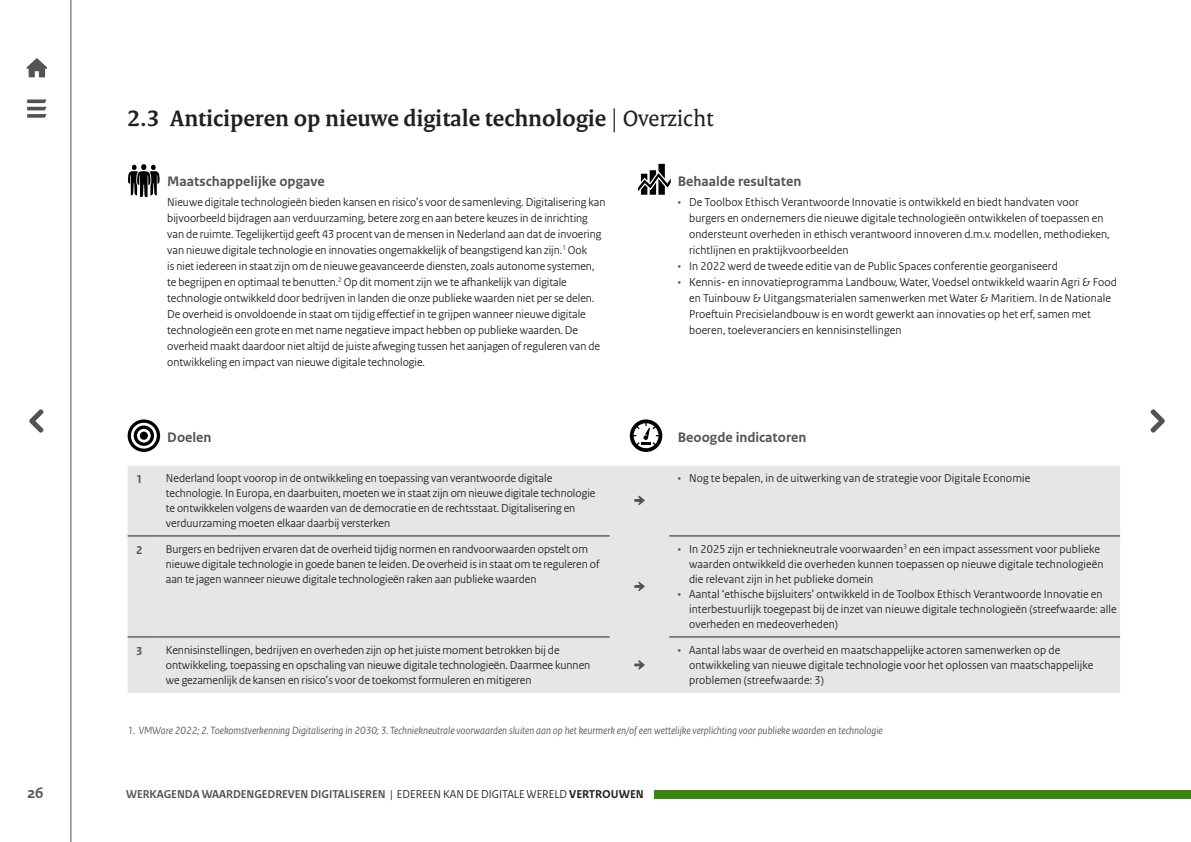
<style>
.page{position:relative;width:1191px;height:842px;background:#fff}
.page>*{position:absolute;margin:0;border:0;box-sizing:border-box;transform-origin:0 0}
.H2-Paragraaf_kop{font:700 24px "Rijksoverheid Serif";color:#231f20}
.t1{font:700 16px "Rijksoverheid Sans Heading";color:#535353}
.Kopje_2_blauw{font:700 14.5px "Rijksoverheid Sans Text";color:#535353}
.Broodtekst_12_15pt{font:12px/16px "Rijksoverheid Sans Heading";letter-spacing:.01em;color:#231f20}
.Broodtekst_12_15pt_k{font:12px/15px "Rijksoverheid Sans Heading";color:#231f20}
.t2{font:12px "Rijksoverheid Sans Heading Bold 6";color:#535353}
.Broodtekst_12_15pt-2{font:700 12px "Rijksoverheid Sans Text";color:#535353}
.Bron{font:italic 11px "Rijksoverheid Sans Heading";color:#535353}
.s1{font-weight:400}
.s2{color:#535353}
.s3{font-family:"Rijksoverheid Sans Heading Regular 4";color:#231f20}
.s4{font-family:"Rijksoverheid Sans Text Bold 4";color:#231f20}
</style>
<div class="page">
<div style="left:654px;top:790px;width:537px;height:9px;background:#39870c"></div>
<svg style="left:27px;top:99px;width:20px;height:19px"></svg>
<svg style="left:1150px;top:409px;width:15px;height:24px"></svg>
<svg style="left:29px;top:409px;width:15px;height:24px"></svg>
<svg style="left:27px;top:58px;width:20px;height:19px"></svg>
<div style="left:128px;top:465px;width:992px;height:228px;background:#e6e6e6"></div>
<svg style="left:128px;top:535px;width:29px;height:1px"></svg>
<hr style="left:157px;top:535px;width:452px;height:1px;background:#1d1e1f">
<hr style="left:669px;top:535px;width:451px;height:1px;background:#1d1e1f">
<svg style="left:128px;top:636px;width:29px;height:1px"></svg>
<hr style="left:157px;top:636px;width:452px;height:1px;background:#1d1e1f">
<hr style="left:669px;top:636px;width:451px;height:1px;background:#1d1e1f">
<svg style="left:634px;top:496px;width:11px;height:9px"></svg>
<svg style="left:634px;top:582px;width:11px;height:9px"></svg>
<svg style="left:634px;top:660px;width:11px;height:10px"></svg>
<svg style="left:128px;top:164px;width:32px;height:33px"></svg>
<svg style="left:638px;top:164px;width:32px;height:31px"></svg>
<svg style="left:128px;top:419px;width:32px;height:33px"></svg>
<div style="left:140px;top:432px;width:8px;height:8px;background:#000;border-radius:50%"></div>
<svg style="left:630px;top:419px;width:32px;height:33px"></svg>
<hr style="left:71px;top:0;width:1px;height:842px;background:#535353">
<h2 class="t1" style="left:27px;top:784px;width:18px">26</h2>
<h2 class="H2-Paragraaf_kop" style="left:128px;top:104px;width:587px">2.3 Anticiperen op nieuwe digitale technologie <span class="s1">| Overzicht</span></h2>
<p class="Kopje_2_blauw" style="left:167px;top:173px;width:159px">Maatschappelijke opgave</p>
<p class="Broodtekst_12_15pt" style="left:167px;top:195px;width:439px">Nieuwe digitale technologieën bieden kansen en risico’s voor de samenleving. Digitalisering kan bijvoorbeeld bijdragen aan verduurzaming, betere zorg en aan betere keuzes in de inrichting van de ruimte. Tegelijkertijd geeft 43 procent van de mensen in Nederland aan dat de invoering van nieuwe digitale technologie en innovaties ongemakkelijk of beangstigend kan zijn.<sup>1</sup> Ook<br>is niet iedereen in staat zijn om de nieuwe geavanceerde diensten, zoals autonome systemen, te begrijpen en optimaal te benutten.<sup>2</sup> Op dit moment zijn we te afhankelijk van digitale technologie ontwikkeld door bedrijven in landen die onze publieke waarden niet per se delen.<br>De overheid is onvoldoende in staat om tijdig effectief in te grijpen wanneer nieuwe digitale technologieën een grote en met name negatieve impact hebben op publieke waarden. De overheid maakt daardoor niet altijd de juiste afweging tussen het aanjagen of reguleren van de ontwikkeling en impact van nieuwe digitale technologie.</p>
<p class="Kopje_2_blauw" style="left:677px;top:173px;width:125px">Behaalde resultaten</p>
<p class="Broodtekst_12_15pt" style="left:689px;top:195px;width:422px;text-indent:-11px"><span class="s2">•</span> De Toolbox Ethisch Verantwoorde Innovatie is ontwikkeld en biedt handvaten voor burgers en ondernemers die nieuwe digitale technologieën ontwikkelen of toepassen en ondersteunt overheden in ethisch verantwoord innoveren d.m.v. modellen, methodieken, richtlijnen en praktijkvoorbeelden</p>
<p class="Broodtekst_12_15pt" style="left:677px;top:259px;width:381px"><span class="s2">•</span> In 2022 werd de tweede editie van de Public Spaces conferentie georganiseerd</p>
<p class="Broodtekst_12_15pt" style="left:689px;top:275px;width:429px;text-indent:-11px"><span class="s2">•</span> Kennis- en innovatieprogramma Landbouw, Water, Voedsel ontwikkeld waarin Agri &amp; Food en Tuinbouw &amp; Uitgangsmaterialen samenwerken met Water &amp; Maritiem. In de Nationale Proeftuin Precisielandbouw is en wordt gewerkt aan innovaties op het erf, samen met boeren, toeleveranciers en kennisinstellingen</p>
<p class="Kopje_2_blauw" style="left:167px;top:429px;width:46px">Doelen</p>
<p class="Kopje_2_blauw" style="left:677px;top:429px;width:130px">Beoogde indicatoren</p>
<p class="Broodtekst_12_15pt-2" style="left:136px;top:472px;width:8px">1</p>
<p class="Broodtekst_12_15pt_k" style="left:166px;top:471px;width:431px">Nederland loopt voorop in de ontwikkeling en toepassing van verantwoorde digitale technologie. In Europa, en daarbuiten, moeten we in staat zijn om nieuwe digitale technologie te ontwikkelen volgens de waarden van de democratie en de rechtsstaat. Digitalisering en verduurzaming moeten elkaar daarbij versterken</p>
<p class="Broodtekst_12_15pt" style="left:677px;top:471px;width:354px"><span class="s2">•</span> Nog te bepalen, in de uitwerking van de strategie voor Digitale Economie</p>
<p class="Broodtekst_12_15pt-2" style="left:136px;top:543px;width:8px">2</p>
<p class="Broodtekst_12_15pt_k" style="left:166px;top:542px;width:435px">Burgers en bedrijven ervaren dat de overheid tijdig normen en randvoorwaarden opstelt om nieuwe digitale technologie in goede banen te leiden. De overheid is in staat om te reguleren of aan te jagen wanneer nieuwe digitale technologieën raken aan publieke waarden</p>
<p class="Broodtekst_12_15pt" style="left:689px;top:542px;width:416px;line-height:15px;text-indent:-11px"><span class="s2">•</span> In 2025 zijn er techniekneutrale voorwaarden<sup>3</sup> en een impact assessment voor publieke waarden ontwikkeld die overheden kunnen toepassen op nieuwe digitale technologieën die relevant zijn in het publieke domein</p>
<p class="Broodtekst_12_15pt" style="left:689px;top:587px;width:429px;line-height:15px;text-indent:-11px"><span class="s2">•</span> Aantal ‘ethische bijsluiters’ ontwikkeld in de Toolbox Ethisch Verantwoorde Innovatie en interbestuurlijk toegepast bij de inzet van nieuwe digitale technologieën (streefwaarde: alle overheden en medeoverheden)</p>
<p class="Broodtekst_12_15pt-2" style="left:136px;top:644px;width:8px">3</p>
<p class="Broodtekst_12_15pt_k" style="left:166px;top:643px;width:426px">Kennisinstellingen, bedrijven en overheden zijn op het juiste moment betrokken bij de ontwikkeling, toepassing en opschaling van nieuwe digitale technologieën. Daarmee kunnen we gezamenlijk de kansen en risico’s voor de toekomst formuleren en mitigeren</p>
<p class="Broodtekst_12_15pt" style="left:689px;top:643px;width:406px;line-height:15px;text-indent:-11px"><span class="s2">•</span> Aantal labs waar de overheid en maatschappelijke actoren samenwerken op de ontwikkeling van nieuwe digitale technologie voor het oplossen van maatschappelijke problemen (streefwaarde: 3)</p>
<p class="Bron" style="left:128px;top:725px;width:756px">1. VMWare 2022; 2. Toekomstverkenning Digitalisering in 2030; 3. Techniekneutrale voorwaarden sluiten aan op het keurmerk en/of een wettelijke verplichting voor publieke waarden en technologie</p>
<p class="t2" style="left:126px;top:788px;width:519px">WERKAGENDA WAARDENGEDREVEN DIGITALISEREN <span class="s3">| EDEREEN KAN DE DIGITALE WERELD</span> <span class="s4">VERTROUWEN</span></p>
</div>
